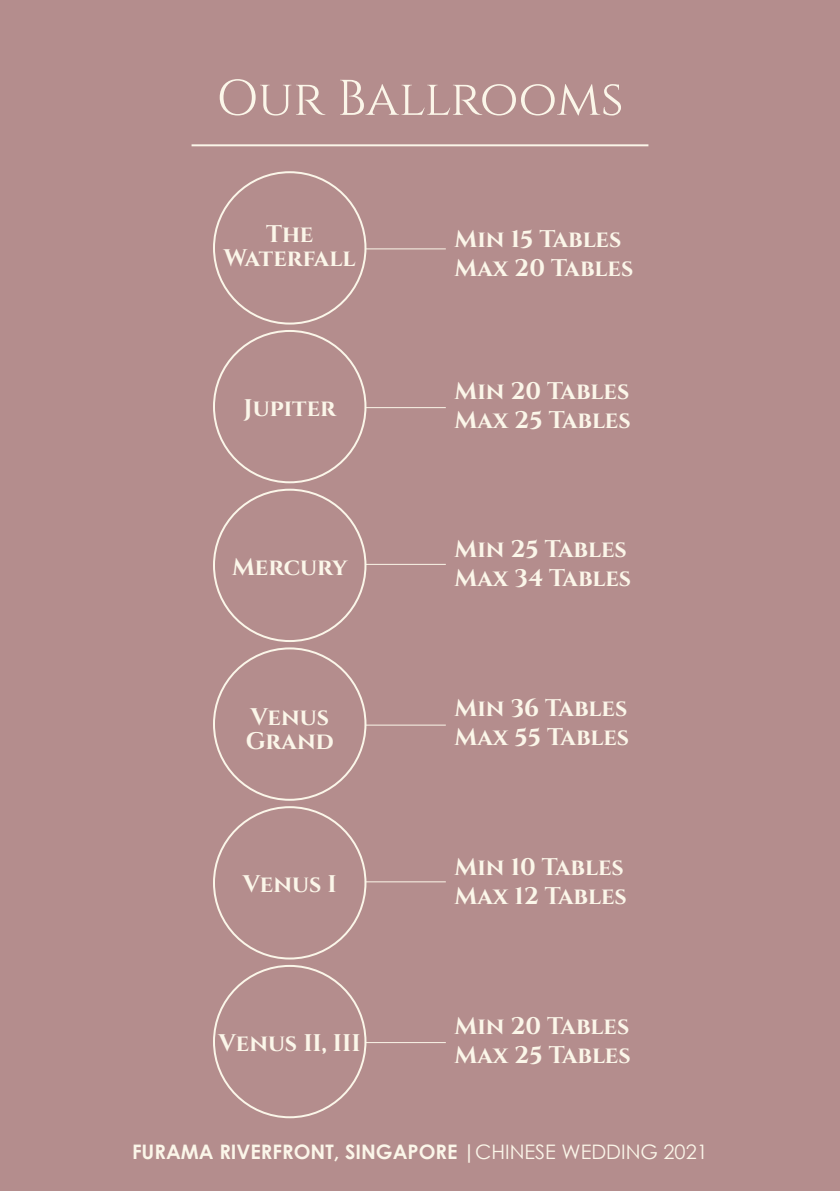
<style>
.page{position:relative;width:840px;height:1191px;background:#fff}
.page>*{position:absolute;margin:0;border:0;box-sizing:border-box;transform-origin:0 0}
.t1{font:50px "Cinzel";letter-spacing:-.005em;color:#fbf6e9}
.t2{font:700 24px/28.8px "Cinzel";color:#fbf6e9}
.t3{font:700 20px "Century Gothic";color:#fbf6e9}
.t4{font:20px "Century Gothic";color:#fbf6e9}
.s1{font-weight:400}
</style>
<div class="page">
<div style="left:0;top:0;width:839px;height:1191px;background:#b48d8d"></div>
<hr style="left:352px;top:248px;width:93px;height:1px;background:#fbf6e9">
<hr style="left:352px;top:407px;width:93px;height:1px;background:#fbf6e9">
<hr style="left:352px;top:564px;width:93px;height:1px;background:#fbf6e9">
<hr style="left:352px;top:724px;width:93px;height:1px;background:#fbf6e9">
<hr style="left:352px;top:881px;width:93px;height:1px;background:#fbf6e9">
<hr style="left:352px;top:1042px;width:93px;height:1px;background:#fbf6e9">
<div style="left:214px;top:172px;width:151px;height:151px;background:#b48d8d;border-radius:50%"></div>
<div style="left:214px;top:331px;width:151px;height:151px;background:#b48d8d;border-radius:50%"></div>
<div style="left:214px;top:490px;width:151px;height:151px;background:#b48d8d;border-radius:50%"></div>
<div style="left:214px;top:648px;width:151px;height:151px;background:#b48d8d;border-radius:50%"></div>
<div style="left:214px;top:807px;width:151px;height:151px;background:#b48d8d;border-radius:50%"></div>
<div style="left:214px;top:966px;width:151px;height:151px;background:#b48d8d;border-radius:50%"></div>
<hr style="left:191px;top:144px;width:457px;height:2px;background:#fbf6e9">
<h1 class="t1" style="left:216px;top:69px;width:409px">Our Ballrooms</h1>
<p class="t2" style="left:224px;top:223px;width:133px;line-height:24px;text-align:center">The<br>Waterfall</p>
<p class="t2" style="left:243px;top:395px;width:94px">Jupiter</p>
<p class="t2" style="left:232px;top:553px;width:117px">Mercury</p>
<p class="t2" style="left:245px;top:706px;width:89px;line-height:24px">Venus<br>Grand</p>
<p class="t2" style="left:242px;top:871px;width:95px">Venus I</p>
<p class="t2" style="left:218px;top:1029px;width:144px">Venus II, III</p>
<p class="t2" style="left:454px;top:226px;width:180px">Min 15 Tables<br>Max 20 Tables</p>
<p class="t2" style="left:454px;top:377px;width:178px">Min 20 Tables<br>Max 25 Tables</p>
<p class="t2" style="left:454px;top:536px;width:178px">Min 25 Tables<br>Max 34 Tables</p>
<p class="t2" style="left:454px;top:695px;width:176px">Min 36 Tables<br>Max 55 Tables</p>
<p class="t2" style="left:454px;top:853px;width:174px">Min 10 Tables<br>Max 12 Tables</p>
<p class="t2" style="left:454px;top:1012px;width:178px">Min 20 Tables<br>Max 25 Tables</p>
<p class="t3" style="left:132px;top:1139px;width:176px">FURAMA RIVERFRONT</p>
<p class="t3" style="left:334px;top:1139px;width:188px">, SINGAPORE |<span class="s1">CH INESE</span></p>
<p class="t4" style="left:561px;top:1139px;width:33px">WEDD</p>
<p class="t4" style="left:621px;top:1139px;width:88px">ING 2021</p>
</div>
